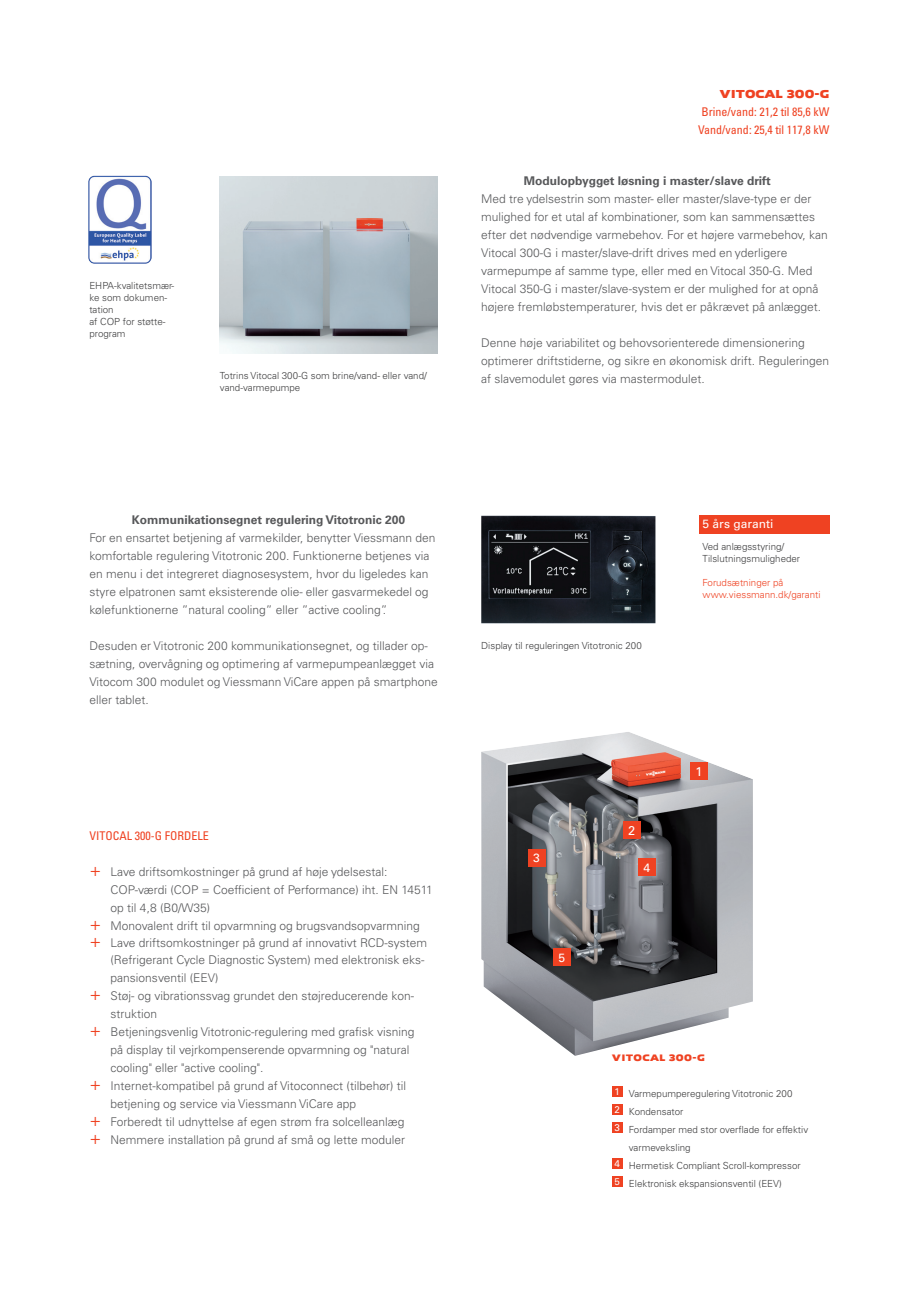
<style>
.page{position:relative;width:919px;height:1289px;background:#fff}
.page>*{position:absolute;margin:0;border:0;box-sizing:border-box;transform-origin:0 0}
.t1{font:12.75px "Univers LTCYR 55 Roman";color:#fff}
.t2{font:300 12px/18px "Univers LTCYR 45";color:#57585a}
.t3{font:700 12px "Univers LTCYR 65";color:#57585a}
.t4{font:condensed 12px/18px "Univers LTCYR 57";color:#ef4222}
.t5{font:12px "Univers LTCYR 55 Roman";color:#fff}
.t6{font:700 12px "Viessmann";color:#ef4222}
.t7{font:300 9.75px/12px "Univers LTCYR 45";color:#3e3e3f}
.t8{font:300 9.75px/12px "Univers LTCYR 45";color:#ef4222}
.t9{font:700 9.75px "Viessmann";letter-spacing:.03em;color:#ef4222}
.s1{font-size:18px;color:#ef4222}
</style>
<div class="page">
<img style="left:220px;top:176px;width:217px;height:177px">
<img style="left:88px;top:175px;width:63px;height:89px">
<img style="left:481px;top:732px;width:271px;height:323px">
<img style="left:481px;top:515px;width:174px;height:108px">
<div style="left:612px;top:1086px;width:10px;height:11px;background:#ef4222"></div>
<div style="left:612px;top:1104px;width:10px;height:11px;background:#ef4222"></div>
<div style="left:612px;top:1122px;width:10px;height:11px;background:#ef4222"></div>
<div style="left:612px;top:1158px;width:10px;height:11px;background:#ef4222"></div>
<div style="left:612px;top:1176px;width:10px;height:11px;background:#ef4222"></div>
<div style="left:690px;top:762px;width:17px;height:17px;background:#ef4222"></div>
<div style="left:623px;top:821px;width:17px;height:17px;background:#ef4222"></div>
<div style="left:528px;top:849px;width:17px;height:17px;background:#ef4222"></div>
<div style="left:553px;top:948px;width:17px;height:17px;background:#ef4222"></div>
<div style="left:638px;top:858px;width:17px;height:17px;background:#ef4222"></div>
<div style="left:699px;top:515px;width:130px;height:18px;background:#ef4222"></div>
<p class="t7" style="left:89px;top:279px;width:86px">EHPA-kvalitetsmær&shy;ke som dokumen&shy;tation<br>af COP for støtte&shy;program</p>
<p class="t7" style="left:220px;top:369px;width:208px">Totrins Vitocal 300-G som brine/vand- eller vand/ vand-varmepumpe</p>
<p class="t6" style="left:719px;top:86px;width:112px">VITOCAL 300-G</p>
<p class="t4" style="left:698px;top:103px;width:133px">Brine/vand: 21,2 til 85,6 kW<br>Vand/vand: 25,4 til 117,8 kW</p>
<p class="t3" style="left:523px;top:172px;width:248px">Modulopbygget løsning i master/slave drift</p>
<p class="t2" style="left:481px;top:190px;width:348px">Med tre ydelsestrin som master- eller master/slave-type er der mulighed for et utal af kombinationer, som kan sammensættes efter det nødvendige varmebehov. For et højere varmebehov, kan Vitocal 300-G i master/slave-drift drives med en yderligere varmepumpe af samme type, eller med en Vitocal 350-G. Med Vitocal 350-G i master/slave-system er der mulighed for at opnå højere fremløbstemperaturer, hvis det er påkrævet på anlægget.</p>
<p class="t2" style="left:481px;top:334px;width:349px">Denne høje variabilitet og behovsorienterede dimensionering optimerer driftstiderne, og sikre en økonomisk drift. Reguleringen af slavemodulet gøres via mastermodulet.</p>
<p class="t3" style="left:132px;top:511px;width:275px">Kommunikationsegnet regulering Vitotronic 200</p>
<p class="t2" style="left:89px;top:528px;width:347px">For en ensartet betjening af varmekilder, benytter Viessmann den komfortable regulering Vitotronic 200. Funktionerne betjenes via en menu i det integreret diagnosesystem, hvor du ligeledes kan styre elpatronen samt eksisterende olie- eller gasvarmekedel og kølefunktionerne ”natural cooling” eller ”active cooling”.</p>
<p class="t2" style="left:89px;top:636px;width:350px">Desuden er Vitotronic 200 kommunikationsegnet, og tillader op&shy;sætning, overvågning og optimering af varmepumpeanlægget via Vitocom 300 modulet og Viessmann ViCare appen på smartphone eller tablet.</p>
<p class="t4" style="left:89px;top:826px;width:121px">VITOCAL 300-G FORDELE</p>
<p class="t2" style="left:89px;top:862px;width:300px"><span class="s1">+</span> Lave driftsomkostninger på grund af høje ydelsestal:</p>
<p class="t2" style="left:111px;top:880px;width:324px">COP-værdi (COP = Coefficient of Performance) iht. EN 14511</p>
<p class="t2" style="left:111px;top:898px;width:101px">op til 4,8 (B0/W35)</p>
<p class="t2" style="left:89px;top:916px;width:332px"><span class="s1">+</span> Monovalent drift til opvarmning og brugsvandsopvarmning</p>
<p class="t2" style="left:89px;top:933px;width:339px"><span class="s1">+</span> Lave driftsomkostninger på grund af innovativt RCD-system</p>
<p class="t2" style="left:111px;top:950px;width:315px">(Refrigerant Cycle Diagnostic System) med elektronisk eks-</p>
<p class="t2" style="left:111px;top:968px;width:109px">pansionsventil (EEV)</p>
<p class="t2" style="left:89px;top:986px;width:326px"><span class="s1">+</span> Støj- og vibrationssvag grundet den støjreducerende kon-</p>
<p class="t2" style="left:111px;top:1004px;width:48px">struktion</p>
<p class="t2" style="left:89px;top:1022px;width:326px"><span class="s1">+</span> Betjeningsvenlig Vitotronic-regulering med grafisk visning</p>
<p class="t2" style="left:111px;top:1040px;width:300px">på display til vejrkompenserende opvarmning og "natural</p>
<p class="t2" style="left:111px;top:1058px;width:154px">cooling" eller "active cooling".</p>
<p class="t2" style="left:89px;top:1076px;width:318px"><span class="s1">+</span> Internet-kompatibel på grund af Vitoconnect (tilbehør) til</p>
<p class="t2" style="left:111px;top:1094px;width:247px">betjening og service via Viessmann ViCare app</p>
<p class="t2" style="left:89px;top:1112px;width:317px"><span class="s1">+</span> Forberedt til udnyttelse af egen strøm fra solcelleanlæg</p>
<p class="t2" style="left:89px;top:1130px;width:317px"><span class="s1">+</span> Nemmere installation på grund af små og lette moduler</p>
<p class="t5" style="left:702px;top:515px;width:72px">5 års garanti</p>
<p class="t7" style="left:481px;top:639px;width:162px">Display til reguleringen Vitotronic 200</p>
<p class="t5" style="left:533px;top:849px;width:8px">3</p>
<p class="t5" style="left:558px;top:949px;width:8px">5</p>
<p class="t1" style="left:628px;top:821px;width:9px">2</p>
<p class="t5" style="left:643px;top:859px;width:8px">4</p>
<p class="t7" style="left:702px;top:540px;width:99px">Ved anlægsstyring/<br>Tilslutningsmuligheder</p>
<p class="t8" style="left:702px;top:576px;width:119px">Forudsætninger på www.viessmann.dk/garanti</p>
<p class="t1" style="left:695px;top:762px;width:9px">1</p>
<p class="t9" style="left:612px;top:1051px;width:95px">VITOCAL 300-G</p>
<p class="t7" style="left:614px;top:1087px;width:179px"><sup>1</sup> Varmepumperegulering Vitotronic 200</p>
<p class="t7" style="left:614px;top:1105px;width:70px"><sup>2</sup> Kondensator</p>
<p class="t7" style="left:614px;top:1123px;width:195px"><sup>3</sup> Fordamper med stor overflade for effektiv</p>
<p class="t7" style="left:629px;top:1141px;width:63px">varmeveksling</p>
<p class="t7" style="left:614px;top:1159px;width:188px"><sup>4</sup> Hermetisk Compliant Scroll-kompressor</p>
<p class="t7" style="left:614px;top:1177px;width:169px"><sup>5</sup> Elektronisk ekspansionsventil (EEV)</p>
</div>
